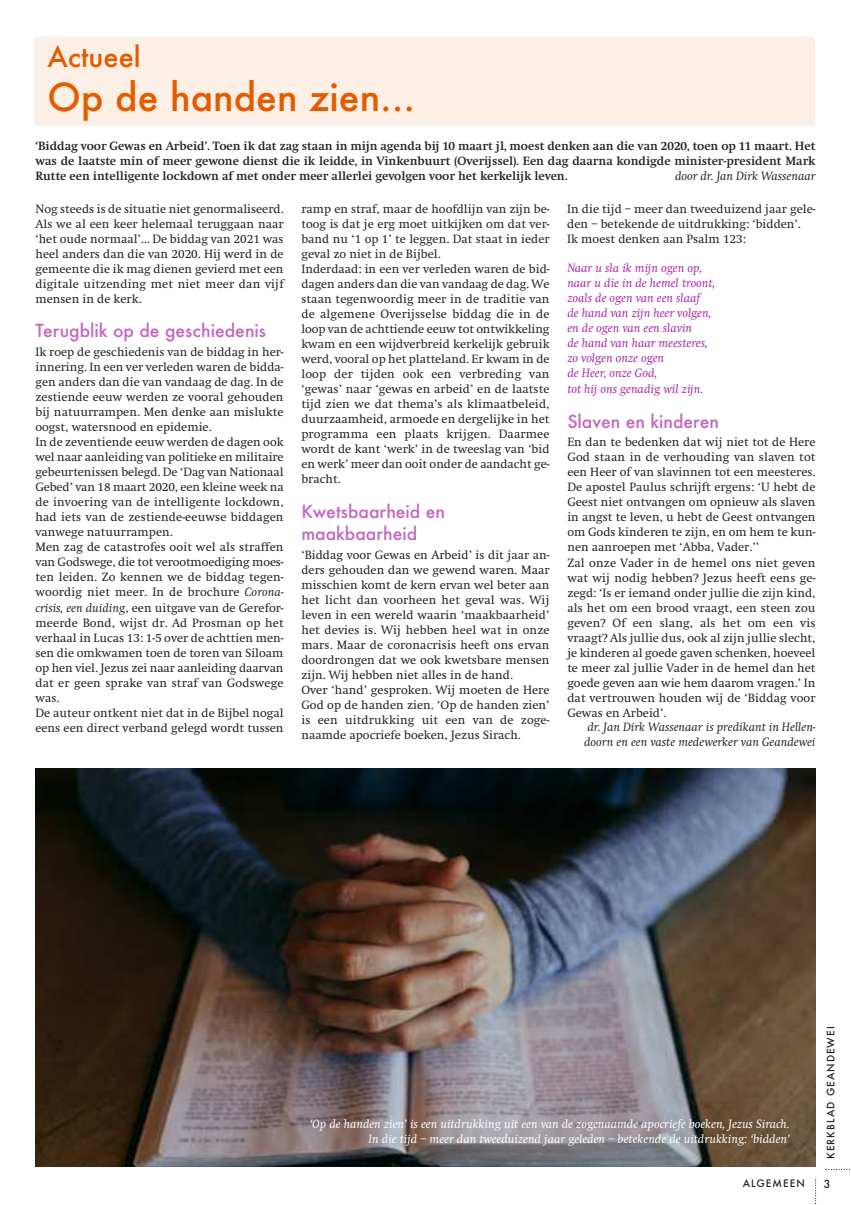
<style>
.page{position:relative;width:851px;height:1205px;background:#fff}
.page>*{position:absolute;margin:0;border:0;box-sizing:border-box;transform-origin:0 0}
.t1{font:500 37.5px "Futura";color:#e45b00}
.t2{font:500 27.5px "Futura";color:#e45b00}
.t3{font:500 17.5px/22.8px "Futura";color:#c467c1}
.t4{font:12.5px/15px "Swift";color:#272526}
.t5{font:700 12.5px/15px "Swift";color:#272526;text-align:justify}
.t6{font:italic 12.5px/15.1px "Swift";color:#ab26a7}
.t7{font:italic 12.5px/15px "Swift";color:#fff;text-align:right}
.t8{font:italic 12.5px/15px "Swift";color:#272526}
.t9{font:500 10.88px "Futura";color:#272526}
.t10{font:500 10px "Futura";letter-spacing:.1em;color:#272526}
.s1{font-style:italic}
</style>
<div class="page">
<svg style="left:825px;top:1169px;width:25px;height:1px"></svg>
<svg style="left:815px;top:1179px;width:1px;height:25px"></svg>
<div style="left:34px;top:37px;width:780px;height:89px;background:#fcefe6"></div>
<img style="left:35px;top:769px;width:780px;height:397px">
<h2 class="t2" style="left:48px;top:41px;width:95px">Actueel</h2>
<h1 class="t1" style="left:48px;top:76px;width:369px">Op de handen zien...</h1>
<p class="t5" style="left:35px;top:138px;width:781px">‘Biddag voor Gewas en Arbeid’. Toen ik dat zag staan in mijn agenda bij 10 maart jl, moest denken aan die van 2020, toen op 11 maart. Het was de laatste min of meer gewone dienst die ik leidde, in Vinkenbuurt (Overijssel). Een dag daarna kondigde minister-president Mark Rutte een intelligente lockdown af met onder meer allerlei gevolgen voor het kerkelijk leven.</p>
<p class="t8" style="left:675px;top:168px;width:142px">door dr. Jan Dirk Wassenaar</p>
<p class="t4" style="left:35px;top:201px;width:250px;text-align:justify">Nog steeds is de situatie niet genormaliseerd.<br>Als we al een keer helemaal teruggaan naar ‘het oude normaal’... De biddag van 2021 was heel anders dan die van 2020. Hij werd in de gemeente die ik mag dienen gevierd met een digitale uitzending met niet meer dan vijf mensen in de kerk.</p>
<h3 class="t3" style="left:35px;top:320px;width:232px">Terugblik op de geschiedenis</h3>
<p class="t4" style="left:35px;top:344px;width:250px">Ik roep de geschiedenis van de biddag in her&shy;innering. In een ver verleden waren de bidda&shy;gen anders dan die van vandaag de dag. In de zestiende eeuw werden ze vooral gehouden bij natuurrampen. Men denke aan mislukte oogst, watersnood en epidemie.<br>In de zeventiende eeuw werden de dagen ook wel naar aanleiding van politieke en militaire gebeurtenissen belegd. De ‘Dag van Nationaal Gebed’ van 18 maart 2020, een kleine week na de invoering van de intelligente lockdown, had iets van de zestiende-eeuwse biddagen vanwege natuurrampen.<br>Men zag de catastrofes ooit wel als straffen van Godswege, die tot verootmoediging moes&shy;ten leiden. Zo kennen we de biddag tegen&shy;woordig niet meer. In de brochure <span class="s1">Corona&shy;crisis, een duiding</span>, een uitgave van de Gerefor&shy;meerde Bond, wijst dr. Ad Prosman op het verhaal in Lucas 13: 1-5 over de achttien men&shy;sen die omkwamen toen de toren van Siloam op hen viel. Jezus zei naar aanleiding daarvan dat er geen sprake van straf van Godswege was.<br>De auteur ontkent niet dat in de Bijbel nogal eens een direct verband gelegd wordt tussen</p>
<p class="t4" style="left:301px;top:201px;width:250px">ramp en straf, maar de hoofdlijn van zijn be&shy;toog is dat je erg moet uitkijken om dat ver&shy;band nu ‘1 op 1’ te leggen. Dat staat in ieder geval zo niet in de Bijbel.<br>Inderdaad: in een ver verleden waren de bid&shy;dagen anders dan die van vandaag de dag. We staan tegenwoordig meer in de traditie van de algemene Overijsselse biddag die in de loop van de achttiende eeuw tot ontwikkeling kwam en een wijdverbreid kerkelijk gebruik werd, vooral op het platteland. Er kwam in de loop der tijden ook een verbreding van ‘gewas’ naar ‘gewas en arbeid’ en de laatste tijd zien we dat thema’s als klimaatbeleid, duurzaamheid, armoede en dergelijke in het programma een plaats krijgen. Daarmee wordt de kant ‘werk’ in de tweeslag van ‘bid en werk’ meer dan ooit onder de aandacht ge&shy;bracht.</p>
<h3 class="t3" style="left:301px;top:500px;width:145px">Kwetsbaarheid en maakbaarheid</h3>
<p class="t4" style="left:301px;top:547px;width:250px">‘Biddag voor Gewas en Arbeid’ is dit jaar an&shy;ders gehouden dan we gewend waren. Maar misschien komt de kern ervan wel beter aan het licht dan voorheen het geval was. Wij leven in een wereld waarin ‘maakbaarheid’ het devies is. Wij hebben heel wat in onze mars. Maar de coronacrisis heeft ons ervan doordrongen dat we ook kwetsbare mensen zijn. Wij hebben niet alles in de hand.<br>Over ‘hand’ gesproken. Wij moeten de Here God op de handen zien. ‘Op de handen zien’ is een uitdrukking uit een van de zoge&shy;naamde apocriefe boeken, Jezus Sirach.</p>
<p class="t4" style="left:567px;top:201px;width:250px">In die tijd – meer dan tweeduizend jaar gele&shy;den – betekende de uitdrukking: ‘bidden’.<br>Ik moest denken aan Psalm 123:</p>
<p class="t6" style="left:567px;top:260px;width:149px">Naar u sla ik mijn ogen op, naar u die in de hemel troont, zoals de ogen van een slaaf<br>de hand van zijn heer volgen, en de ogen van een slavin<br>de hand van haar meesteres, zo volgen onze ogen<br>de Heer, onze God,<br>tot hij ons genadig wil zijn.</p>
<h3 class="t3" style="left:567px;top:411px;width:153px">Slaven en kinderen</h3>
<p class="t4" style="left:567px;top:435px;width:250px">En dan te bedenken dat wij niet tot de Here God staan in de verhouding van slaven tot een Heer of van slavinnen tot een meesteres.<br>De apostel Paulus schrijft ergens: ‘U hebt de Geest niet ontvangen om opnieuw als slaven in angst te leven, u hebt de Geest ontvangen om Gods kinderen te zijn, en om hem te kun&shy;nen aanroepen met ‘Abba, Vader.’’<br>Zal onze Vader in de hemel ons niet geven wat wij nodig hebben? Jezus heeft eens ge&shy;zegd: ‘Is er iemand onder jullie die zijn kind, als het om een brood vraagt, een steen zou geven? Of een slang, als het om een vis vraagt? Als jullie dus, ook al zijn jullie slecht, je kinderen al goede gaven schenken, hoeveel te meer zal jullie Vader in de hemel dan het goede geven aan wie hem daarom vragen.’ In dat vertrouwen houden wij de ‘Biddag voor Gewas en Arbeid’.</p>
<p class="t8" style="left:584px;top:719px;width:233px">dr. Jan Dirk Wassenaar is predikant in Hellen&shy;doorn en een vaste medewerker van Geandewei</p>
<p class="t7" style="left:310px;top:1116px;width:481px">‘Op de handen zien’ is een uitdrukking uit een van de zogenaamde apocriefe boeken, Jezus Sirach.<br>In die tijd – meer dan tweeduizend jaar geleden – betekende de uitdrukking: ‘bidden’</p>
<p class="t10" style="left:825px;top:1159px;width:134px;rotate:-90deg">KERKBLAD GEANDEWEI</p>
<p class="t10" style="left:742px;top:1178px;width:63px">ALGEMEEN</p>
<p class="t9" style="left:823px;top:1178px;width:8px">3</p>
</div>
